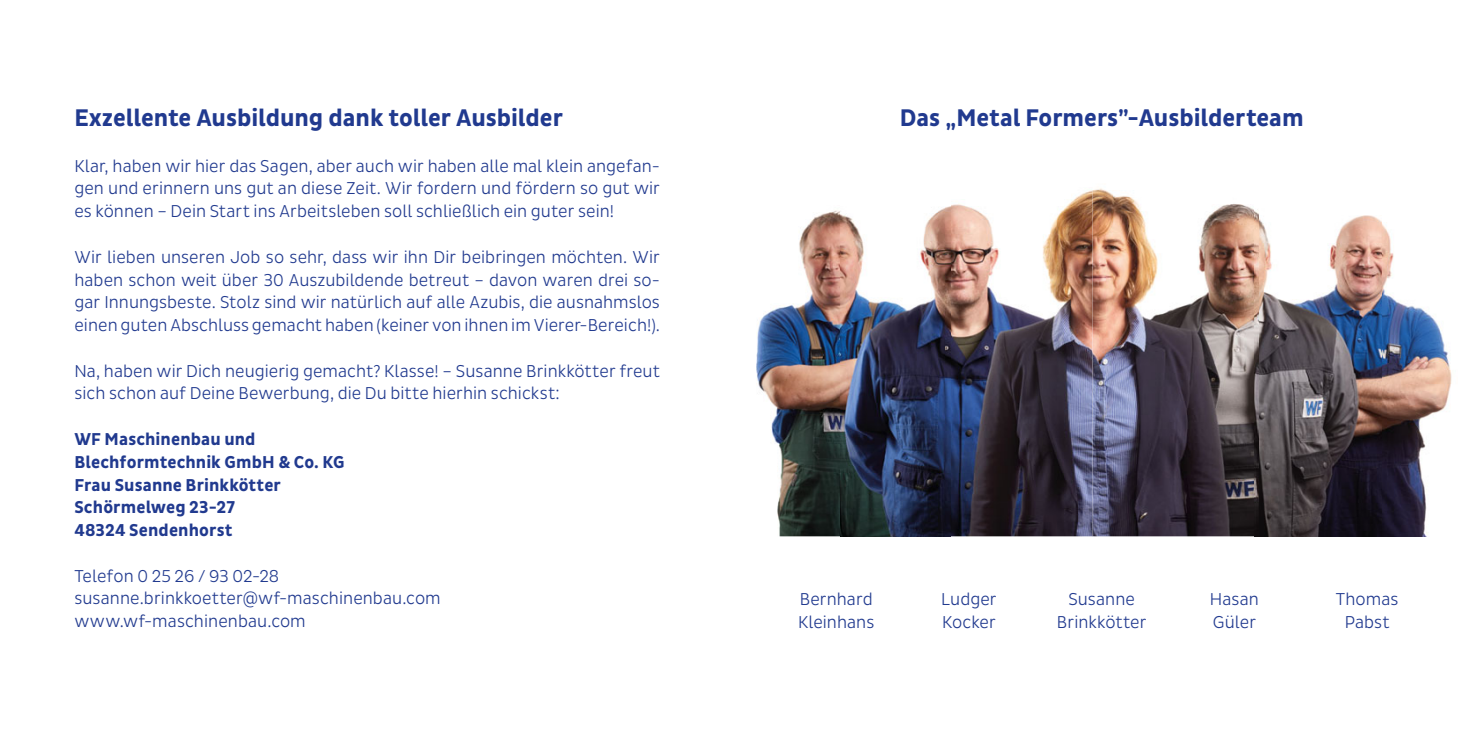
<style>
.page{position:relative;width:1469px;height:735px;background:#fff}
.page>*{position:absolute;margin:0;border:0;box-sizing:border-box;transform-origin:0 0}
.t1{font:700 24.5px "Pluto Sans Cond";color:#213a8f}
.t2{font:300 17.5px/22.8px "Pluto Sans Cond";letter-spacing:.005em;color:#213a8f}
.t3{font:700 17.5px/22.8px "Pluto Sans Cond";letter-spacing:.005em;color:#213a8f}
</style>
<div class="page">
<img style="left:1381px;top:220px;width:71px;height:316px">
<img style="left:756px;top:210px;width:84px;height:326px">
<img style="left:840px;top:208px;width:105px;height:328px">
<img style="left:1258px;top:213px;width:123px;height:323px">
<img style="left:945px;top:188px;width:309px;height:348px">
<img style="left:1254px;top:211px;width:4px;height:325px">
<h1 class="t1" style="left:74px;top:109px;width:490px">Exzellente Ausbildung dank toller Ausbilder</h1>
<p class="t2" style="left:74px;top:156px;width:587px;text-align:justify">Klar, haben wir hier das Sagen, aber auch wir haben alle mal klein angefan&shy;gen und erinnern uns gut an diese Zeit. Wir fordern und fördern so gut wir es können – Dein Start ins Arbeits leben soll schließlich ein guter sein!</p>
<p class="t2" style="left:74px;top:247px;width:587px;text-align:justify">Wir lieben unseren Job so sehr, dass wir ihn Dir beibringen möchten. Wir haben schon weit über 30 Auszubildende betreut – davon waren drei so&shy;gar Innungsbeste. Stolz sind wir natürlich auf alle Azubis, die ausnahmslos einen guten Abschluss gemacht haben (keiner von ihnen im Vierer-Bereich!).</p>
<p class="t2" style="left:74px;top:361px;width:587px">Na, haben wir Dich neugierig gemacht? Klasse! – Susanne Brinkkötter freut sich schon auf Deine Bewerbung, die Du bitte hierhin schickst:</p>
<p class="t3" style="left:74px;top:429px;width:271px">WF Maschinenbau und<br>Blechformtechnik GmbH &amp; Co. KG<br>Frau Susanne Brinkkötter<br>Schörmelweg 23-27<br>48324 Sendenhorst</p>
<p class="t2" style="left:74px;top:566px;width:368px">Telefon 0 25 26 / 93 02-28 susanne.brinkkoetter@wf-maschinenbau.com www.wf-maschinenbau.com</p>
<h1 class="t1" style="left:899px;top:109px;width:405px">Das „Metal Formers”-Ausbilderteam</h1>
<p class="t2" style="left:798px;top:589px;width:78px">Bernhard<br>Kleinhans</p>
<p class="t2" style="left:941px;top:589px;width:57px">Ludger<br>Kocker</p>
<p class="t2" style="left:1057px;top:589px;width:91px;text-align:center">Susanne<br>Brinkkötter</p>
<p class="t2" style="left:1209px;top:589px;width:50px">Hasan<br>Güler</p>
<p class="t2" style="left:1335px;top:589px;width:64px;text-align:center">Thomas<br>Pabst</p>
</div>
